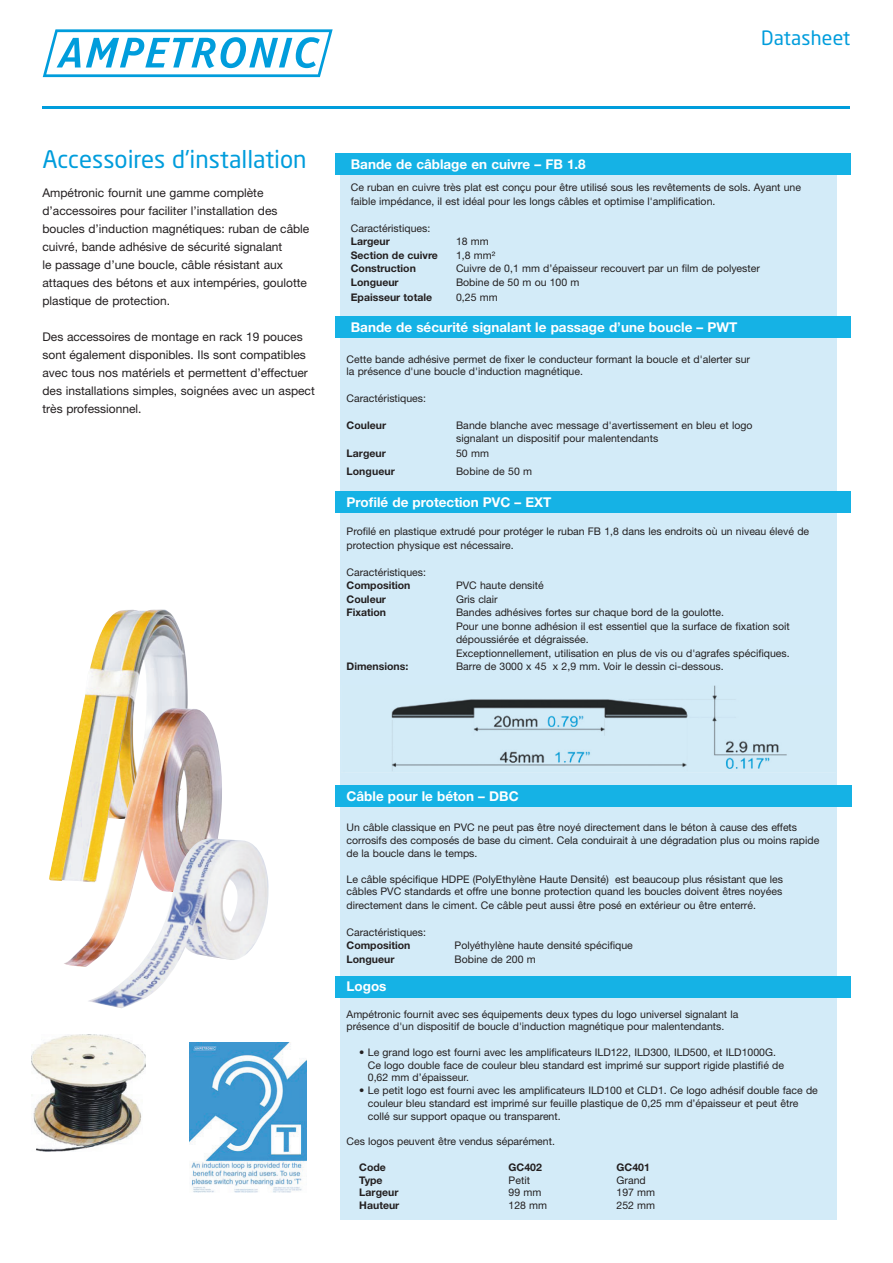
<style>
.page{position:relative;width:893px;height:1263px;background:#fff}
.page>*{position:absolute;margin:0;border:0;box-sizing:border-box;transform-origin:0 0}
._01_intro_paragrapgh{font:24px "Neo Sans";color:#009ddc}
._01_datasheet_title{font:19.5px "Neo Sans";letter-spacing:.01em;color:#009ddc}
._03_front_table_8_14{font:700 13.5px "Helvetica Neue";color:#fff}
._02_appl__include_bu{font:700 13.5px "Helvetica Neue";color:#fff}
._01_intro_paragrapgh-2{font:12px/18px "Helvetica Neue";color:#231f20}
._02_appl__include_bu-2{font:10.5px/13.5px "Helvetica Neue";color:#231f20}
._03_front_table_8_14-2{font:10.5px/13.5px "Helvetica Neue";color:#231f20}
._02_appl__include_bu-3{font:700 10.5px "Helvetica Neue";color:#231f20}
._03_front_table_8_14-3{font:700 10.5px "Helvetica Neue";letter-spacing:.005em;color:#231f20}
</style>
<div class="page">
<hr style="left:43px;top:106px;width:807px;height:2px;background:#009ddc">
<svg style="left:43px;top:29px;width:290px;height:48px"></svg>
<div style="left:340px;top:165px;width:496px;height:1054px;background:#d3ebf8"></div>
<div style="left:335px;top:153px;width:515px;height:22px;background:#15b2e5"></div>
<div style="left:335px;top:317px;width:515px;height:21px;background:#15b2e5"></div>
<div style="left:335px;top:786px;width:516px;height:21px;background:#15b2e5"></div>
<div style="left:335px;top:976px;width:515px;height:22px;background:#15b2e5"></div>
<div style="left:335px;top:492px;width:515px;height:21px;background:#15b2e5"></div>
<img style="left:189px;top:1043px;width:117px;height:150px">
<img style="left:32px;top:1034px;width:113px;height:118px">
<img style="left:49px;top:609px;width:139px;height:272px">
<img style="left:64px;top:704px;width:158px;height:263px">
<img style="left:87px;top:838px;width:182px;height:170px">
<img style="left:391px;top:686px;width:396px;height:85px">
<p class="_01_datasheet_title" style="left:761px;top:26px;width:91px">Datasheet</p>
<p class="_01_intro_paragrapgh" style="left:43px;top:144px;width:266px">Accessoires d'installation</p>
<p class="_01_intro_paragrapgh-2" style="left:43px;top:183px;width:268px">Ampétronic fournit une gamme complète d’accessoires pour faciliter l’installation des boucles d’induction magnétiques: ruban de câble cuivré, bande adhésive de sécurité signalant<br>le passage d’une boucle, câble résistant aux attaques des bétons et aux intempéries, goulotte plastique de protection.</p>
<p class="_01_intro_paragrapgh-2" style="left:43px;top:327px;width:274px">Des accessoires de montage en rack 19 pouces sont également disponibles. Ils sont compatibles avec tous nos matériels et permettent d’effectuer des installations simples, soignées avec un aspect très professionnel.</p>
<p class="_03_front_table_8_14" style="left:351px;top:156px;width:236px">Bande de câblage en cuivre – FB 1.8</p>
<p class="_02_appl__include_bu-2" style="left:351px;top:180px;width:452px">Ce ruban en cuivre très plat est conçu pour être utilisé sous les revêtements de sols. Ayant une faible impédance, il est idéal pour les longs câbles et optimise l'amplification.</p>
<p class="_02_appl__include_bu-2" style="left:351px;top:221px;width:81px">Caractéristiques:</p>
<p class="_02_appl__include_bu-3" style="left:351px;top:235px;width:41px">Largeur</p>
<p class="_02_appl__include_bu-2" style="left:456px;top:234px;width:34px">18 mm</p>
<p class="_02_appl__include_bu-3" style="left:351px;top:248px;width:89px">Section de cuivre</p>
<p class="_02_appl__include_bu-2" style="left:456px;top:248px;width:41px">1,8 mm²</p>
<p class="_02_appl__include_bu-3" style="left:351px;top:262px;width:67px">Construction</p>
<p class="_02_appl__include_bu-2" style="left:456px;top:261px;width:305px">Cuivre de 0,1 mm d’épaisseur recouvert par un film de polyester</p>
<p class="_02_appl__include_bu-3" style="left:351px;top:275px;width:49px">Longueur</p>
<p class="_02_appl__include_bu-2" style="left:456px;top:275px;width:125px">Bobine de 50 m ou 100 m</p>
<p class="_02_appl__include_bu-3" style="left:351px;top:290px;width:83px">Epaisseur totale</p>
<p class="_02_appl__include_bu-2" style="left:456px;top:290px;width:43px">0,25 mm</p>
<p class="_03_front_table_8_14" style="left:351px;top:319px;width:388px">Bande de sécurité signalant le passage d’une boucle – PWT</p>
<p class="_02_appl__include_bu-2" style="left:347px;top:352px;width:405px">Cette bande adhésive permet de fixer le conducteur formant la boucle et d'alerter sur</p>
<p class="_02_appl__include_bu-2" style="left:347px;top:365px;width:238px">la présence d'une boucle d'induction magnétique.</p>
<p class="_02_appl__include_bu-2" style="left:347px;top:392px;width:81px">Caractéristiques:</p>
<p class="_03_front_table_8_14-3" style="left:347px;top:418px;width:41px">Couleur</p>
<p class="_03_front_table_8_14-2" style="left:456px;top:418px;width:298px">Bande blanche avec message d'avertissement en bleu et logo signalant un dispositif pour malentendants</p>
<p class="_03_front_table_8_14-3" style="left:347px;top:447px;width:41px">Largeur</p>
<p class="_03_front_table_8_14-2" style="left:456px;top:446px;width:35px">50 mm</p>
<p class="_03_front_table_8_14-3" style="left:347px;top:465px;width:50px">Longueur</p>
<p class="_03_front_table_8_14-2" style="left:456px;top:464px;width:78px">Bobine de 50 m</p>
<p class="_03_front_table_8_14" style="left:347px;top:493px;width:206px">Profilé de protection PVC – EXT</p>
<p class="_03_front_table_8_14-2" style="left:347px;top:524px;width:464px">Profilé en plastique extrudé pour protéger le ruban FB 1,8 dans les endroits où un niveau élevé de protection physique est nécessaire.</p>
<p class="_02_appl__include_bu-2" style="left:347px;top:565px;width:81px">Caractéristiques:</p>
<p class="_02_appl__include_bu-3" style="left:347px;top:579px;width:65px">Composition</p>
<p class="_02_appl__include_bu-2" style="left:456px;top:578px;width:89px">PVC haute densité</p>
<p class="_02_appl__include_bu-3" style="left:347px;top:592px;width:41px">Couleur</p>
<p class="_02_appl__include_bu-2" style="left:456px;top:592px;width:43px">Gris clair</p>
<p class="_02_appl__include_bu-3" style="left:347px;top:606px;width:41px">Fixation</p>
<p class="_02_appl__include_bu-2" style="left:456px;top:605px;width:335px">Bandes adhésives fortes sur chaque bord de la goulotte.<br>Pour une bonne adhésion il est essentiel que la surface de fixation soit dépoussiérée et dégraissée.<br>Exceptionnellement, utilisation en plus de vis ou d'agrafes spécifiques.</p>
<p class="_02_appl__include_bu-3" style="left:347px;top:660px;width:63px">Dimensions:</p>
<p class="_02_appl__include_bu-2" style="left:456px;top:659px;width:269px">Barre de 3000 x 45 x 2,9 mm. Voir le dessin ci-dessous.</p>
<p class="_02_appl__include_bu" style="left:347px;top:787px;width:174px">Câble pour le béton – DBC</p>
<p class="_02_appl__include_bu-2" style="left:347px;top:821px;width:452px">Un câble classique en PVC ne peut pas être noyé directement dans le béton à cause des effets</p>
<p class="_02_appl__include_bu-2" style="left:347px;top:833px;width:474px">corrosifs des composés de base du ciment. Cela conduirait à une dégradation plus ou moins rapide</p>
<p class="_02_appl__include_bu-2" style="left:347px;top:846px;width:132px">de la boucle dans le temps.</p>
<p class="_02_appl__include_bu-2" style="left:347px;top:872px;width:438px">Le câble spécifique HDPE (PolyEthylène Haute Densité) est beaucoup plus résistant que les</p>
<p class="_02_appl__include_bu-2" style="left:347px;top:884px;width:437px">câbles PVC standards et offre une bonne protection quand les boucles doivent êtres noyées</p>
<p class="_02_appl__include_bu-2" style="left:347px;top:898px;width:411px">directement dans le ciment. Ce câble peut aussi être posé en extérieur ou être enterré.</p>
<p class="_02_appl__include_bu-2" style="left:347px;top:925px;width:81px">Caractéristiques:</p>
<p class="_02_appl__include_bu-3" style="left:347px;top:939px;width:65px">Composition</p>
<p class="_02_appl__include_bu-2" style="left:455px;top:938px;width:180px">Polyéthylène haute densité spécifique</p>
<p class="_02_appl__include_bu-3" style="left:347px;top:952px;width:49px">Longueur</p>
<p class="_02_appl__include_bu-2" style="left:455px;top:952px;width:83px">Bobine de 200 m</p>
<p class="_02_appl__include_bu" style="left:347px;top:978px;width:42px">Logos</p>
<p class="_02_appl__include_bu-2" style="left:347px;top:1007px;width:393px">Ampétronic fournit avec ses équipements deux types du logo universel signalant la</p>
<p class="_02_appl__include_bu-2" style="left:347px;top:1019px;width:379px">présence d'un dispositif de boucle d'induction magnétique pour malentendants.</p>
<p class="_02_appl__include_bu-2" style="left:368px;top:1045px;width:418px;line-height:12.8px;text-indent:-9px">• Le grand logo est fourni avec les amplificateurs ILD122, ILD300, ILD500, et ILD1000G.<br>Ce logo double face de couleur bleu standard est imprimé sur support rigide plastifié de<br>0,62 mm d’épaisseur.</p>
<p class="_02_appl__include_bu-2" style="left:368px;top:1084px;width:452px;line-height:12.8px;text-indent:-9px">• Le petit logo est fourni avec les amplificateurs ILD100 et CLD1. Ce logo adhésif double face de couleur bleu standard est imprimé sur feuille plastique de 0,25 mm d’épaisseur et peut être collé sur support opaque ou transparent.</p>
<p class="_02_appl__include_bu-2" style="left:347px;top:1134px;width:210px">Ces logos peuvent être vendus séparément.</p>
<p class="_02_appl__include_bu-3" style="left:359px;top:1161px;width:28px">Code</p>
<p class="_02_appl__include_bu-3" style="left:509px;top:1161px;width:35px">GC402</p>
<p class="_02_appl__include_bu-3" style="left:617px;top:1161px;width:35px">GC401</p>
<p class="_02_appl__include_bu-3" style="left:359px;top:1173px;width:25px">Type</p>
<p class="_02_appl__include_bu-2" style="left:509px;top:1173px;width:23px">Petit</p>
<p class="_02_appl__include_bu-2" style="left:617px;top:1173px;width:31px">Grand</p>
<p class="_02_appl__include_bu-3" style="left:359px;top:1186px;width:41px">Largeur</p>
<p class="_02_appl__include_bu-2" style="left:509px;top:1186px;width:34px">99 mm</p>
<p class="_02_appl__include_bu-2" style="left:617px;top:1186px;width:40px">197 mm</p>
<p class="_02_appl__include_bu-3" style="left:359px;top:1199px;width:42px">Hauteur</p>
<p class="_02_appl__include_bu-2" style="left:509px;top:1198px;width:40px">128 mm</p>
<p class="_02_appl__include_bu-2" style="left:617px;top:1198px;width:40px">252 mm</p>
</div>
